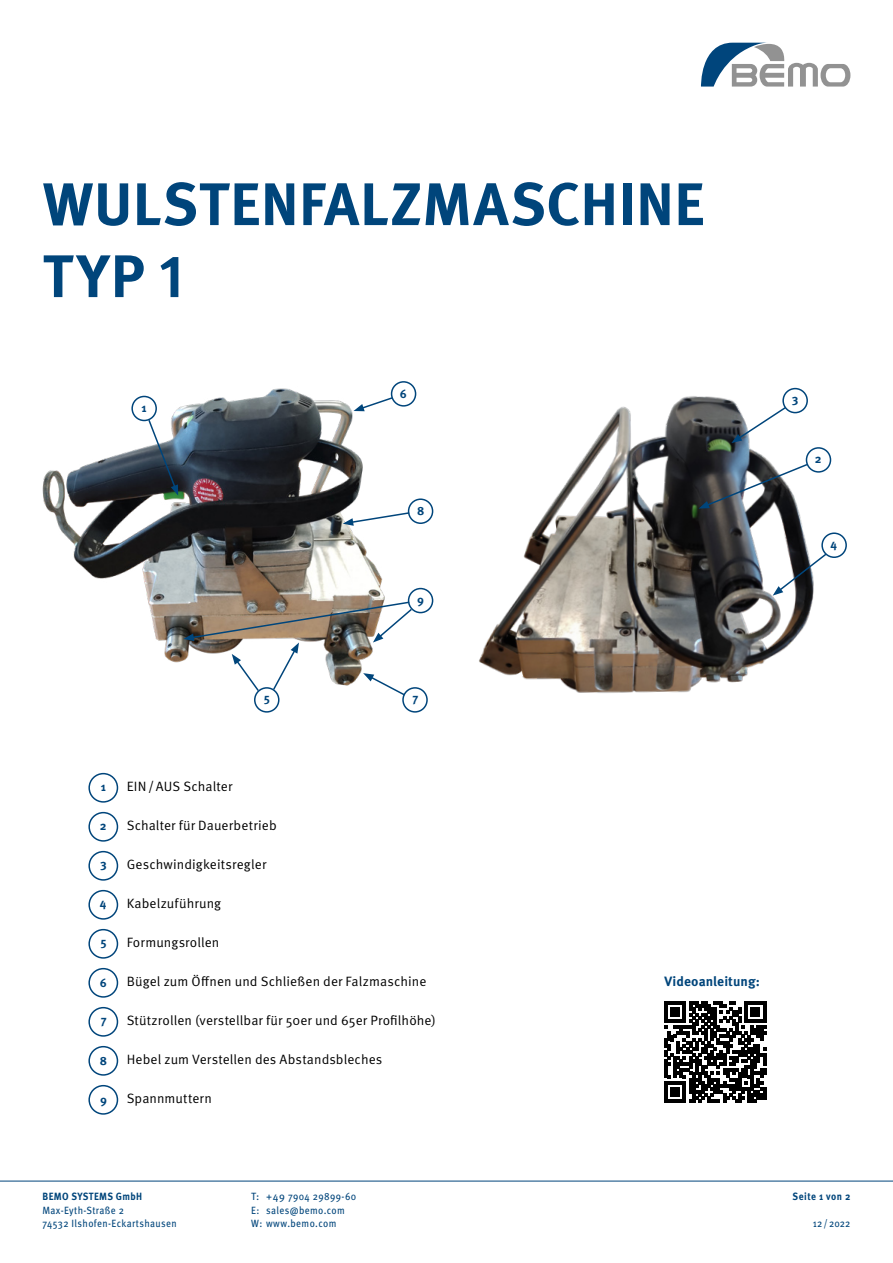
<style>
.page{position:relative;width:893px;height:1263px;background:#fff}
.page>*{position:absolute;margin:0;border:0;box-sizing:border-box;transform-origin:0 0}
.Headline{font:700 60px/72px "Meta OT";letter-spacing:.01em;color:#00457b}
.Fliesstext{font:13.5px "Meta OT Norm";letter-spacing:.005em;color:#000}
.Fliesstext-2{font:700 13.5px "Meta OT";letter-spacing:.005em;color:#00457b}
.Zahlen{font:700 12px "Meta OT";color:#00457b}
.t1{font:10.5px/13.5px "Meta OT";letter-spacing:.04em;color:#00457b;scale:.91 1}
.t2{font:10.5px/13.5px "Meta OT";letter-spacing:.04em;color:#00457b}
.t3{font:700 10.5px "Meta OT";letter-spacing:.04em;color:#00457b;scale:.91 1}
</style>
<div class="page">
<hr style="left:0;top:1181px;width:893px;height:1px;background:#00457b">
<svg style="left:701px;top:43px;width:149px;height:44px"></svg>
<img style="left:43px;top:381px;width:391px;height:332px">
<img style="left:479px;top:387px;width:368px;height:306px">
<div style="left:132px;top:396px;width:24px;height:24px;background:#fff;border-radius:50%"></div>
<div style="left:131px;top:396px;width:26px;height:25px;border:2px solid #00457b;border-radius:50%"></div>
<svg style="left:147px;top:418px;width:31px;height:78px"></svg>
<div style="left:806px;top:448px;width:24px;height:24px;background:#fff;border-radius:50%"></div>
<div style="left:806px;top:447px;width:25px;height:26px;border:2px solid #00457b;border-radius:50%"></div>
<svg style="left:699px;top:463px;width:110px;height:46px"></svg>
<div style="left:783px;top:389px;width:24px;height:24px;background:#fff;border-radius:50%"></div>
<div style="left:782px;top:388px;width:26px;height:25px;border:2px solid #00457b;border-radius:50%"></div>
<svg style="left:731px;top:406px;width:56px;height:37px"></svg>
<div style="left:822px;top:533px;width:24px;height:24px;background:#fff;border-radius:50%"></div>
<div style="left:821px;top:532px;width:26px;height:26px;border:2px solid #00457b;border-radius:50%"></div>
<svg style="left:773px;top:552px;width:55px;height:44px"></svg>
<div style="left:392px;top:382px;width:24px;height:24px;background:#fff;border-radius:50%"></div>
<div style="left:391px;top:381px;width:25px;height:26px;border:2px solid #00457b;border-radius:50%"></div>
<svg style="left:353px;top:396px;width:41px;height:15px"></svg>
<div style="left:409px;top:499px;width:24px;height:24px;background:#fff;border-radius:50%"></div>
<div style="left:408px;top:498px;width:25px;height:26px;border:2px solid #00457b;border-radius:50%"></div>
<div style="left:409px;top:589px;width:24px;height:24px;background:#fff;border-radius:50%"></div>
<div style="left:408px;top:588px;width:25px;height:25px;border:2px solid #00457b;border-radius:50%"></div>
<svg style="left:343px;top:511px;width:68px;height:15px"></svg>
<div style="left:255px;top:688px;width:24px;height:24px;background:#fff;border-radius:50%"></div>
<div style="left:254px;top:687px;width:25px;height:26px;border:2px solid #00457b;border-radius:50%"></div>
<div style="left:403px;top:688px;width:24px;height:24px;background:#fff;border-radius:50%"></div>
<div style="left:402px;top:687px;width:26px;height:26px;border:2px solid #00457b;border-radius:50%"></div>
<div style="left:88px;top:773px;width:30px;height:30px;border:2px solid #00457b;border-radius:50%"></div>
<div style="left:88px;top:812px;width:30px;height:30px;border:2px solid #00457b;border-radius:50%"></div>
<div style="left:88px;top:851px;width:30px;height:30px;border:2px solid #00457b;border-radius:50%"></div>
<div style="left:88px;top:890px;width:30px;height:30px;border:2px solid #00457b;border-radius:50%"></div>
<div style="left:88px;top:929px;width:30px;height:30px;border:2px solid #00457b;border-radius:50%"></div>
<div style="left:88px;top:968px;width:30px;height:30px;border:2px solid #00457b;border-radius:50%"></div>
<div style="left:88px;top:1007px;width:30px;height:30px;border:2px solid #00457b;border-radius:50%"></div>
<div style="left:88px;top:1046px;width:30px;height:30px;border:2px solid #00457b;border-radius:50%"></div>
<div style="left:88px;top:1085px;width:30px;height:30px;border:2px solid #00457b;border-radius:50%"></div>
<svg style="left:664px;top:1001px;width:102px;height:102px"></svg>
<svg style="left:183px;top:600px;width:230px;height:97px"></svg>
<p class="Headline" style="left:43px;top:169px;width:663px">WULSTENFALZMASCHINE<br>TYP 1</p>
<p class="Zahlen" style="left:141px;top:400px;width:7px">1</p>
<p class="Zahlen" style="left:400px;top:386px;width:9px">6</p>
<p class="Zahlen" style="left:417px;top:503px;width:9px">8</p>
<p class="Zahlen" style="left:417px;top:593px;width:8px">9</p>
<p class="Zahlen" style="left:264px;top:690px;width:8px">5</p>
<p class="Zahlen" style="left:412px;top:690px;width:7px">7</p>
<p class="Zahlen" style="left:101px;top:779px;width:7px">1</p>
<p class="Fliesstext" style="left:127px;top:778px;width:107px">EIN/AUS Schalter</p>
<p class="Zahlen" style="left:100px;top:818px;width:8px">2</p>
<p class="Fliesstext" style="left:127px;top:817px;width:151px">Schalter für Dauerbetrieb</p>
<p class="Zahlen" style="left:100px;top:856px;width:8px">3</p>
<p class="Fliesstext" style="left:127px;top:856px;width:141px">Geschwindigkeitsregler</p>
<p class="Zahlen" style="left:100px;top:895px;width:8px">4</p>
<p class="Fliesstext" style="left:127px;top:895px;width:96px">Kabelzuführung</p>
<p class="Zahlen" style="left:101px;top:934px;width:8px">5</p>
<p class="Fliesstext" style="left:127px;top:934px;width:94px">Formungsrollen</p>
<p class="Zahlen" style="left:100px;top:975px;width:9px">6</p>
<p class="Fliesstext" style="left:127px;top:973px;width:301px">Bügel zum Öffnen und Schließen der Falzmaschine</p>
<p class="Zahlen" style="left:101px;top:1012px;width:7px">7</p>
<p class="Fliesstext" style="left:127px;top:1012px;width:311px">Stützrollen (verstellbar für 50er und 65er Profilhöhe)</p>
<p class="Zahlen" style="left:100px;top:1053px;width:9px">8</p>
<p class="Fliesstext" style="left:127px;top:1051px;width:257px">Hebel zum Verstellen des Abstandsbleches</p>
<p class="Zahlen" style="left:100px;top:1092px;width:8px">9</p>
<p class="Fliesstext" style="left:127px;top:1090px;width:87px">Spannmuttern</p>
<p class="t3" style="left:43px;top:1190px;width:111px">BEMO SYSTEMS GmbH</p>
<p class="t1" style="left:43px;top:1203px;width:149px">Max-Eyth-Straße 2<br>74532 Ilshofen-Eckartshausen</p>
<p class="t2" style="left:251px;top:1190px;width:107px">T: +49 7904 29899-60<br>E: sales@bemo.com<br>W: www.bemo.com</p>
<p class="Zahlen" style="left:792px;top:391px;width:8px">3</p>
<p class="Zahlen" style="left:815px;top:451px;width:8px">2</p>
<p class="Zahlen" style="left:831px;top:536px;width:8px">4</p>
<p class="Fliesstext-2" style="left:664px;top:972px;width:97px">Videoanleitung:</p>
<p class="t3" style="left:792px;top:1190px;width:65px">Seite 1 von 2</p>
<p class="t1" style="left:813px;top:1217px;width:43px">12/2022</p>
</div>
